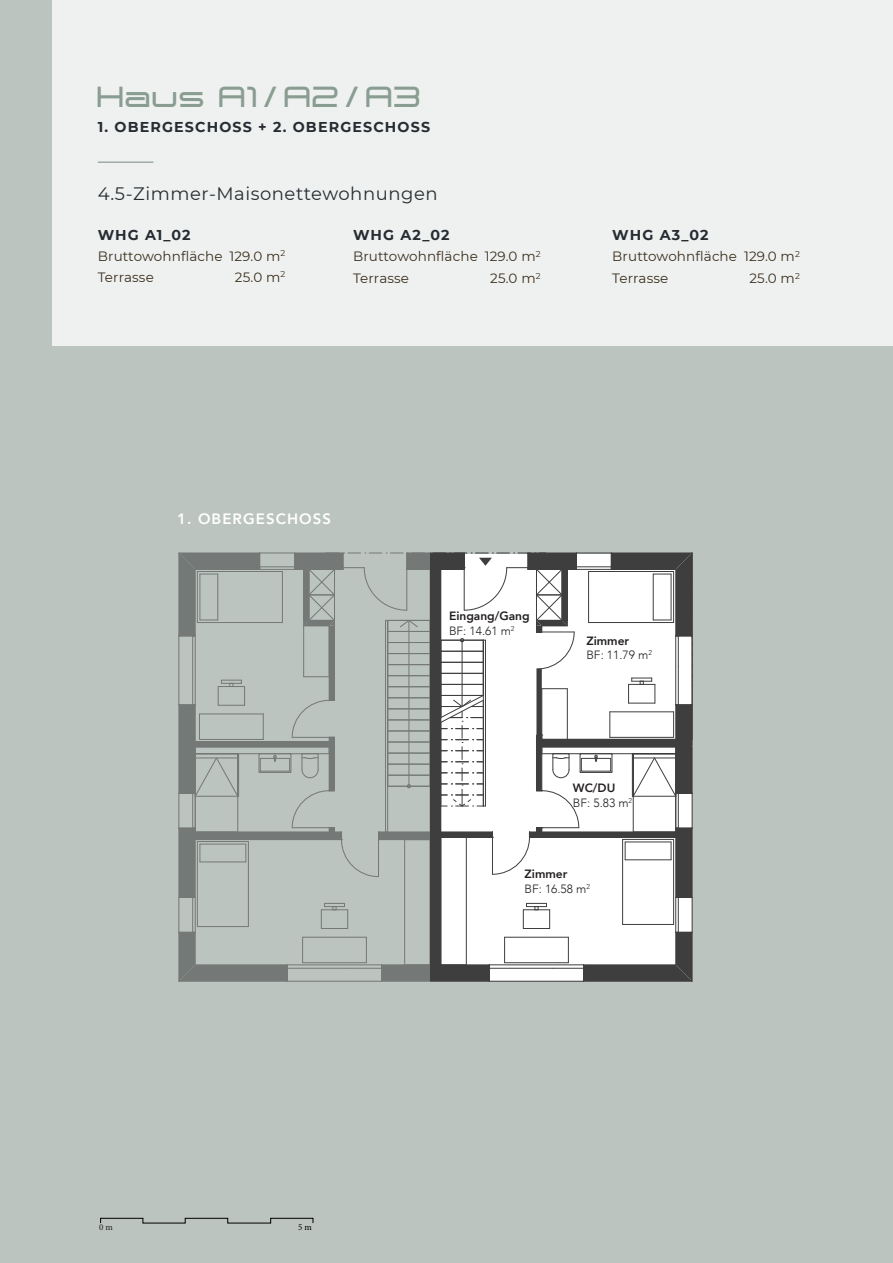
<style>
.page{position:relative;width:893px;height:1263px;background:#bbc4be}
.page>*{position:absolute;margin:0;border:0;box-sizing:border-box;transform-origin:0 0}
.t1{font:700 28.5px "Expansiva";color:#8a9d92}
.t2{font:18px "Montserrat";letter-spacing:.03em;color:#262c31}
.t3{font:800 15px "Avenir";letter-spacing:.07em;color:#fff}
.t4{font:700 14.25px "Montserrat";letter-spacing:.08em;color:#262c31}
.t5{font:13.5px/21.6px "Montserrat";letter-spacing:.01em;color:#3b2f1e}
.t6{font:300 12px/14.4px "Avenir";color:#231f20}
.t7{font:800 12px/14.4px "Avenir";color:#231f20}
.t8{font:9px "Minion Pro";color:#231f20}
.t9{font:9px "Minion Pro";color:#000001}
.s1{font-weight:300}
.s2{font-weight:800}
</style>
<div class="page">
<div style="left:52px;top:0;width:841px;height:346px;background:#eff1f0"></div>
<div style="left:434px;top:554px;width:257px;height:426px;background:#fff"></div>
<div style="left:529px;top:832px;width:147px;height:5px;background:#3e3e3f"></div>
<hr style="left:529px;top:837px;width:147px;height:1px;background:#3e3e3f">
<div style="left:536px;top:739px;width:140px;height:8px;background:#3e3e3f"></div>
<div style="left:676px;top:705px;width:15px;height:88px;background:#3e3e3f"></div>
<div style="left:676px;top:828px;width:15px;height:69px;background:#3e3e3f"></div>
<div style="left:676px;top:932px;width:15px;height:33px;background:#3e3e3f"></div>
<hr style="left:691px;top:705px;width:1px;height:34px;background:#3e3e3f">
<hr style="left:691px;top:828px;width:1px;height:69px;background:#3e3e3f">
<hr style="left:691px;top:932px;width:1px;height:48px;background:#3e3e3f">
<svg style="left:676px;top:965px;width:16px;height:17px"></svg>
<hr style="left:692px;top:932px;width:1px;height:49px;background:#3e3e3f">
<hr style="left:692px;top:828px;width:1px;height:69px;background:#3e3e3f">
<hr style="left:692px;top:747px;width:1px;height:46px;background:#3e3e3f">
<hr style="left:675px;top:705px;width:1px;height:34px;background:#3e3e3f">
<hr style="left:675px;top:837px;width:1px;height:60px;background:#3e3e3f">
<hr style="left:675px;top:932px;width:1px;height:33px;background:#3e3e3f">
<hr style="left:692px;top:793px;width:1px;height:35px;background:#3e3e3f">
<hr style="left:678px;top:793px;width:1px;height:35px;background:#3e3e3f">
<hr style="left:692px;top:897px;width:1px;height:35px;background:#3e3e3f">
<hr style="left:675px;top:897px;width:1px;height:35px;background:#3e3e3f">
<hr style="left:678px;top:897px;width:1px;height:35px;background:#3e3e3f">
<svg style="left:676px;top:897px;width:16px;height:1px"></svg>
<div style="left:611px;top:554px;width:65px;height:15px;background:#3e3e3f"></div>
<hr style="left:611px;top:553px;width:80px;height:1px;background:#3e3e3f">
<hr style="left:611px;top:569px;width:65px;height:1px;background:#3e3e3f">
<div style="left:430px;top:569px;width:11px;height:396px;background:#3e3e3f"></div>
<div style="left:382px;top:965px;width:107px;height:15px;background:#3e3e3f"></div>
<div style="left:584px;top:965px;width:92px;height:15px;background:#3e3e3f"></div>
<hr style="left:382px;top:980px;width:107px;height:1px;background:#3e3e3f">
<hr style="left:584px;top:980px;width:107px;height:1px;background:#3e3e3f">
<hr style="left:584px;top:964px;width:92px;height:1px;background:#3e3e3f">
<hr style="left:441px;top:964px;width:48px;height:1px;background:#3e3e3f">
<hr style="left:382px;top:981px;width:107px;height:1px;background:#3e3e3f">
<hr style="left:584px;top:981px;width:107px;height:1px;background:#3e3e3f">
<hr style="left:489px;top:981px;width:95px;height:1px;background:#3e3e3f">
<hr style="left:489px;top:964px;width:95px;height:1px;background:#3e3e3f">
<hr style="left:489px;top:968px;width:64px;height:1px;background:#3e3e3f">
<hr style="left:553px;top:968px;width:31px;height:1px;background:#3e3e3f">
<svg style="left:489px;top:965px;width:1px;height:16px"></svg>
<svg style="left:583px;top:965px;width:1px;height:16px"></svg>
<hr style="left:625px;top:859px;width:46px;height:1px;background:#3e3e3f">
<svg style="left:671px;top:842px;width:1px;height:18px"></svg>
<hr style="left:625px;top:842px;width:46px;height:1px;background:#3e3e3f">
<svg style="left:625px;top:842px;width:1px;height:18px"></svg>
<hr style="left:623px;top:924px;width:51px;height:1px;background:#3e3e3f">
<hr style="left:673px;top:839px;width:1px;height:85px;background:#3e3e3f">
<hr style="left:623px;top:839px;width:51px;height:1px;background:#3e3e3f">
<hr style="left:622px;top:839px;width:1px;height:85px;background:#3e3e3f">
<svg style="left:523px;top:903px;width:27px;height:26px"></svg>
<hr style="left:505px;top:962px;width:63px;height:1px;background:#3e3e3f">
<svg style="left:568px;top:937px;width:1px;height:26px"></svg>
<hr style="left:505px;top:937px;width:63px;height:1px;background:#3e3e3f">
<svg style="left:504px;top:937px;width:1px;height:26px"></svg>
<hr style="left:589px;top:622px;width:85px;height:1px;background:#3e3e3f">
<hr style="left:589px;top:571px;width:85px;height:1px;background:#3e3e3f">
<hr style="left:610px;top:737px;width:64px;height:1px;background:#3e3e3f">
<hr style="left:610px;top:711px;width:64px;height:1px;background:#3e3e3f">
<hr style="left:542px;top:747px;width:134px;height:1px;background:#3e3e3f">
<hr style="left:542px;top:753px;width:134px;height:1px;background:#3e3e3f">
<hr style="left:441px;top:837px;width:1px;height:128px;background:#3e3e3f">
<svg style="left:441px;top:964px;width:25px;height:1px"></svg>
<hr style="left:466px;top:837px;width:1px;height:128px;background:#3e3e3f">
<hr style="left:675px;top:754px;width:1px;height:78px;background:#3e3e3f">
<hr style="left:633px;top:754px;width:1px;height:78px;background:#3e3e3f">
<hr style="left:692px;top:686px;width:1px;height:60px;background:#3e3e3f">
<svg style="left:628px;top:553px;width:65px;height:152px"></svg>
<svg style="left:632px;top:712px;width:60px;height:85px"></svg>
<svg style="left:429px;top:553px;width:184px;height:324px"></svg>
<svg style="left:100px;top:1218px;width:213px;height:5px"></svg>
<svg style="left:178px;top:552px;width:251px;height:430px"></svg>
<hr style="left:98px;top:162px;width:55px;height:1px;background:#8a9d92">
<h1 class="t1" style="left:98px;top:78px;width:326px">Haus A1 / A2 / A3</h1>
<p class="t4" style="left:98px;top:117px;width:334px">1. OBERGESCHOSS + 2. OBERGESCHOSS</p>
<h2 class="t2" style="left:98px;top:181px;width:341px">4.5-Zimmer-Maisonettewohnungen</h2>
<p class="t4" style="left:353px;top:225px;width:98px">WHG A2_02</p>
<p class="t5" style="left:353px;top:245px;width:189px">Bruttowohnfläche 129.0 m<sup>2<br></sup>Terrasse</p>
<p class="t4" style="left:98px;top:225px;width:94px">WHG A1_02</p>
<p class="t5" style="left:98px;top:245px;width:189px;line-height:21px">Bruttowohnfläche 129.0 m<sup>2<br></sup>Terrasse</p>
<p class="t5" style="left:235px;top:266px;width:52px">25.0 m<sup>2</sup></p>
<p class="t5" style="left:490px;top:267px;width:52px">25.0 m<sup>2</sup></p>
<p class="t4" style="left:612px;top:225px;width:98px">WHG A3_02</p>
<p class="t5" style="left:612px;top:245px;width:189px">Bruttowohnfläche 129.0 m<sup>2<br></sup>Terrasse</p>
<p class="t5" style="left:749px;top:267px;width:52px">25.0 m<sup>2</sup></p>
<p class="t3" style="left:177px;top:507px;width:155px">1. OBERGESCHOSS</p>
<p class="t7" style="left:449px;top:609px;width:82px">Eingang/Gang<br><span class="s1">BF: 14.61 m</span><sup>2</sup></p>
<p class="t6" style="left:586px;top:633px;width:67px"><span class="s2">Zimmer<br></span>BF: 11.79 m<sup>2</sup></p>
<p class="t6" style="left:573px;top:781px;width:61px"><span class="s2">WC/DU<br></span>BF: 5.83 m<sup>2</sup></p>
<p class="t8" style="left:99px;top:1221px;width:15px">0 m</p>
<p class="t9" style="left:298px;top:1221px;width:15px">5 m</p>
<p class="t6" style="left:525px;top:867px;width:67px"><span class="s2">Zimmer<br></span>BF: 16.58 m<sup>2</sup></p>
</div>
